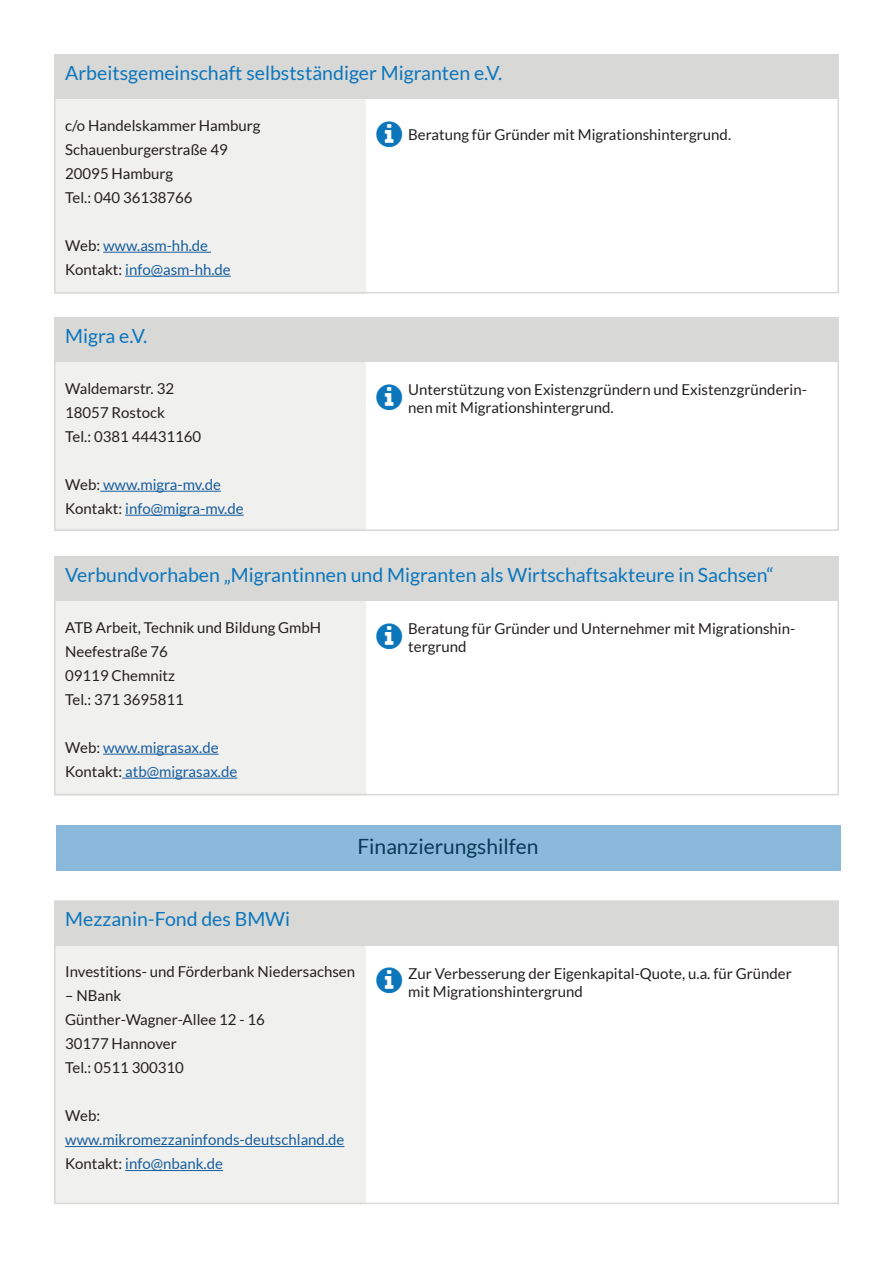
<style>
.page{position:relative;width:893px;height:1263px;background:#fff}
.page>*{position:absolute;margin:0;border:0;box-sizing:border-box;transform-origin:0 0}
.t1{font:21px "Lato";color:#073b56}
.t2{font:19.5px "Lato";color:#0c76bd}
.t3{font:15px/24px "Lato";color:#231f20}
.t4{font:15px/24px "Lato";color:#175d9e}
.s1{color:#231f20}
</style>
<div class="page">
<div style="left:55px;top:93px;width:311px;height:200px;background:#f0f0ee"></div>
<div style="left:55px;top:356px;width:311px;height:175px;background:#f0f0ee"></div>
<div style="left:55px;top:595px;width:311px;height:200px;background:#f0f0ee"></div>
<div style="left:55px;top:939px;width:311px;height:265px;background:#f0f0ee"></div>
<div style="left:54px;top:54px;width:785px;height:239px;border:2px solid #d8d8d6"></div>
<div style="left:54px;top:317px;width:785px;height:214px;border:2px solid #d8d8d6"></div>
<div style="left:54px;top:556px;width:785px;height:239px;border:2px solid #d8d8d6"></div>
<hr style="left:103px;top:252px;width:108px;height:1px;background:#175d9e">
<hr style="left:125px;top:276px;width:106px;height:1px;background:#175d9e">
<hr style="left:100px;top:491px;width:121px;height:1px;background:#175d9e">
<hr style="left:125px;top:515px;width:119px;height:1px;background:#175d9e">
<hr style="left:103px;top:754px;width:116px;height:1px;background:#175d9e">
<hr style="left:122px;top:778px;width:115px;height:1px;background:#175d9e">
<hr style="left:65px;top:1146px;width:279px;height:1px;background:#175d9e">
<hr style="left:125px;top:1170px;width:98px;height:1px;background:#175d9e">
<div style="left:55px;top:55px;width:783px;height:44px;background:#d8d8d6"></div>
<div style="left:55px;top:318px;width:783px;height:44px;background:#d8d8d6"></div>
<div style="left:55px;top:557px;width:783px;height:44px;background:#d8d8d6"></div>
<div style="left:55px;top:901px;width:783px;height:44px;background:#d8d8d6"></div>
<div style="left:56px;top:825px;width:784px;height:46px;background:#8bb9db"></div>
<h2 class="t2" style="left:65px;top:62px;width:438px">Arbeitsgemeinschaft selbstständiger Migranten e.V.</h2>
<p class="t3" style="left:65px;top:114px;width:197px">c/o Handelskammer Hamburg<br>Schauenburgerstraße 49<br>20095 Hamburg<br>Tel.: 040 36138766</p>
<p class="t4" style="left:65px;top:234px;width:167px"><span class="s1">Web:</span> www.asm-hh.de<br><span class="s1">Kontakt:</span> info@asm-hh.de</p>
<h2 class="t2" style="left:65px;top:325px;width:84px">Migra e.V.</h2>
<p class="t3" style="left:65px;top:377px;width:138px">Waldemarstr. 32<br>18057 Rostock<br>Tel.: 0381 44431160</p>
<p class="t4" style="left:65px;top:473px;width:180px"><span class="s1">Web:</span> www.migra-mv.de<br><span class="s1">Kontakt:</span> info@migra-mv.de</p>
<p class="t3" style="left:408px;top:122px;width:324px">Beratung für Gründer mit Migrationshintergrund.</p>
<p class="t3" style="left:408px;top:381px;width:400px;line-height:18px">Unterstützung von Existenzgründern und Existenzgründerin&shy;nen mit Migrationshintergrund.</p>
<h2 class="t2" style="left:65px;top:564px;width:710px">Verbundvorhaben „Migrantinnen und Migranten als Wirtschaftsakteure in Sachsen“</h2>
<p class="t3" style="left:65px;top:615px;width:258px">ATB Arbeit, Technik und Bildung GmbH<br>Neefestraße 76<br>09119 Chemnitz<br>Tel.: 371 3695811</p>
<p class="t4" style="left:65px;top:735px;width:174px"><span class="s1">Web:</span> www.migrasax.de<br><span class="s1">Kontakt:</span> atb@migrasax.de</p>
<h2 class="t2" style="left:65px;top:908px;width:226px">Mezzanin-Fond des BMWi</h2>
<p class="t3" style="left:408px;top:620px;width:389px;line-height:18px">Beratung für Gründer und Unternehmer mit Migrationshin&shy;tergrund</p>
<h1 class="t1" style="left:357px;top:834px;width:183px">Finanzierungshilfen</h1>
<p class="t3" style="left:65px;top:960px;width:291px">Investitions- und Förderbank Niedersachsen</p>
<p class="t3" style="left:65px;top:984px;width:201px">– NBank<br>Günther-Wagner-Allee 12 - 16<br>30177 Hannover<br>Tel.: 0511 300310</p>
<p class="t3" style="left:65px;top:1104px;width:37px">Web:</p>
<p class="t4" style="left:65px;top:1128px;width:281px">www.mikromezzaninfonds-deutschland.de<br><span class="s1">Kontakt:</span> info@nbank.de</p>
<p class="t3" style="left:408px;top:964px;width:385px;line-height:18px">Zur Verbesserung der Eigenkapital-Quote, u.a. für Gründer mit Migrationshintergrund</p>
</div>
